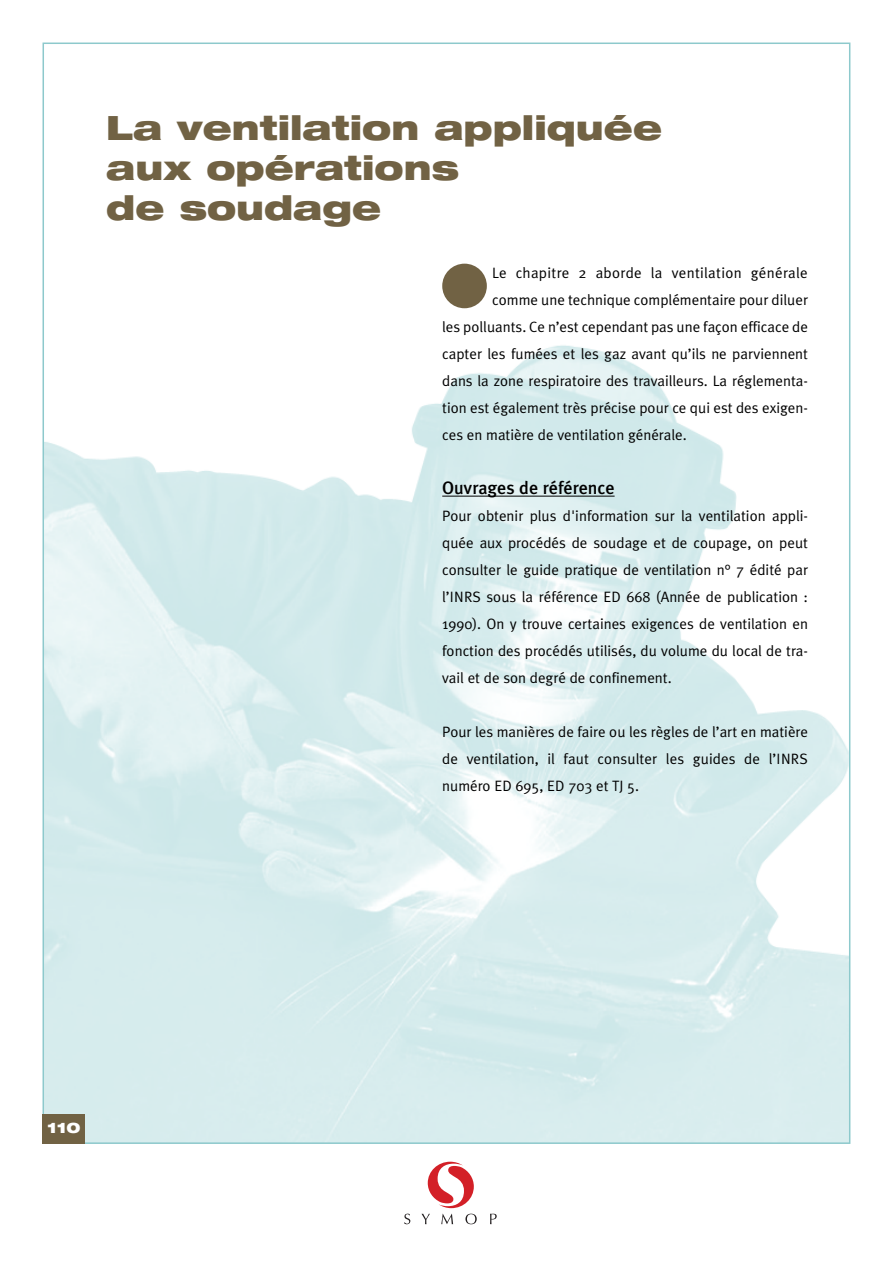
<style>
.page{position:relative;width:893px;height:1263px;background:#fff}
.page>*{position:absolute;margin:0;border:0;box-sizing:border-box;transform-origin:0 0}
.t1{font:900 expanded 33.6px/40.2px "Helvetica Neue";color:#716244}
.t2{font:500 18px "Meta Plus";color:#000}
.t3{font:15px/27px "Meta Plus Normal";color:#000;text-align:justify}
.t4{font:15px "Meta Plus Normal";letter-spacing:.02em;color:#000}
.t5{font:900 expanded 14.55px "Helvetica Neue";color:#fff}
</style>
<div class="page">
<img style="left:46px;top:294px;width:801px;height:847px">
<div style="left:43px;top:1114px;width:42px;height:30px;background:#716244"></div>
<svg style="left:428px;top:1162px;width:46px;height:46px"></svg>
<svg style="left:404px;top:1213px;width:6px;height:11px"></svg>
<svg style="left:421px;top:1214px;width:9px;height:10px"></svg>
<svg style="left:441px;top:1214px;width:12px;height:10px"></svg>
<svg style="left:465px;top:1214px;width:12px;height:10px"></svg>
<svg style="left:490px;top:1214px;width:7px;height:10px"></svg>
<hr style="left:442px;top:496px;width:37px;height:1px;background:#000">
<hr style="left:478px;top:496px;width:101px;height:1px;background:#000">
<hr style="left:579px;top:496px;width:36px;height:1px;background:#000">
<div style="left:442px;top:264px;width:45px;height:44px;background:#716244;border-radius:50%"></div>
<h1 class="t1" style="left:106px;top:110px;width:557px">La ventilation appliquée aux opérations<br>de soudage</h1>
<p class="t4" style="left:492px;top:264px;width:317px">Le chapitre 2 aborde la ventilation générale</p>
<p class="t3" style="left:492px;top:286px;width:317px">comme une technique complémentaire pour diluer</p>
<p class="t3" style="left:442px;top:313px;width:367px">les polluants. Ce n’est cependant pas une façon efficace de</p>
<p class="t3" style="left:442px;top:340px;width:367px">capter les fumées et les gaz avant qu’ils ne parviennent</p>
<p class="t3" style="left:442px;top:367px;width:367px">dans la zone respiratoire des travailleurs. La réglementa-</p>
<p class="t3" style="left:442px;top:394px;width:367px">tion est également très précise pour ce qui est des exigen-</p>
<p class="t3" style="left:442px;top:421px;width:246px">ces en matière de ventilation générale.</p>
<p class="t2" style="left:442px;top:477px;width:174px">Ouvrages de référence</p>
<p class="t3" style="left:442px;top:502px;width:367px">Pour obtenir plus d'information sur la ventilation appli&shy;quée aux procédés de soudage et de coupage, on peut consulter le guide pratique de ventilation n° 7 édité par l’INRS sous la référence ED 668 (Année de publication :<br>1990). On y trouve certaines exigences de ventilation en fonction des procédés utilisés, du volume du local de tra&shy;vail et de son degré de confinement.</p>
<p class="t3" style="left:442px;top:718px;width:367px">Pour les manières de faire ou les règles de l’art en matière de ventilation, il faut consulter les guides de l’INRS numéro ED 695, ED 703 et TJ 5.</p>
<p class="t5" style="left:47px;top:1122px;width:35px">110</p>
</div>
